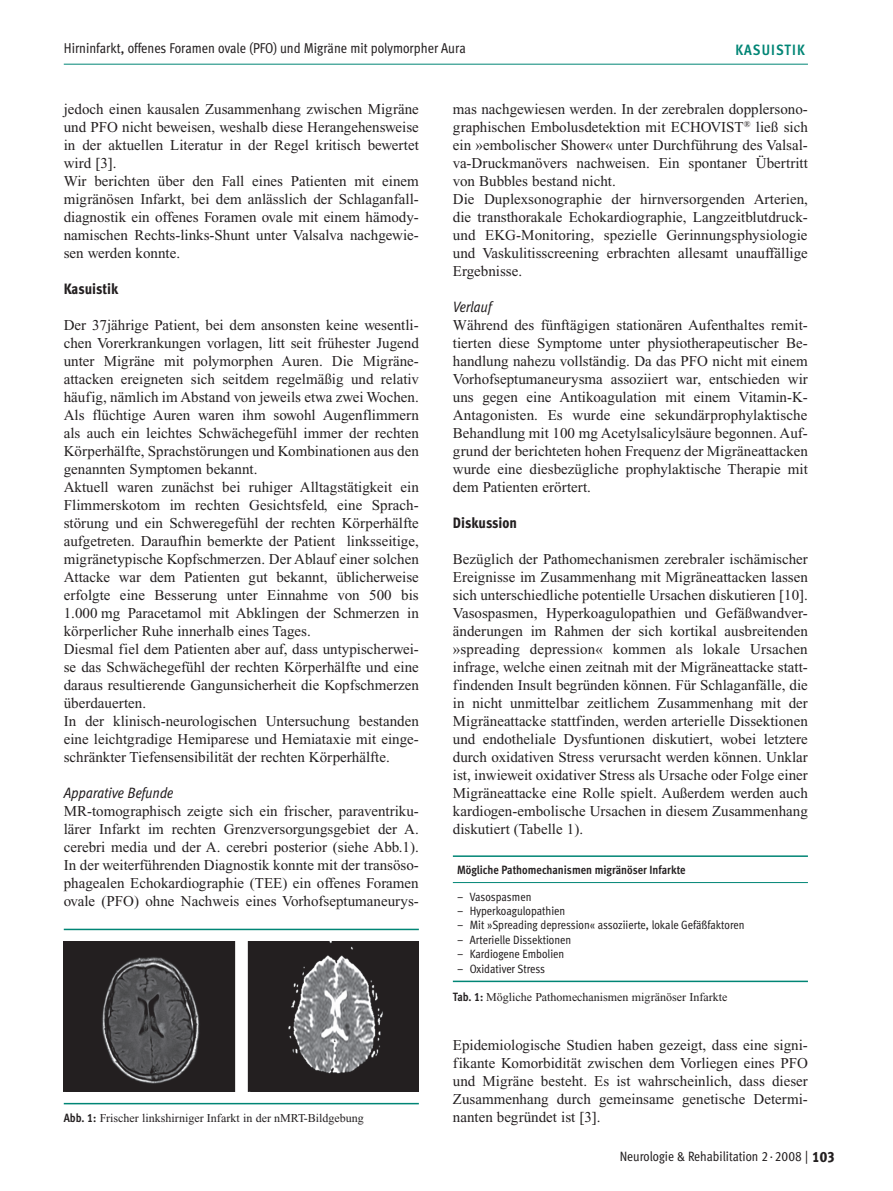
<style>
.page{position:relative;width:893px;height:1191px;background:#fff}
.page>*{position:absolute;margin:0;border:0;box-sizing:border-box;transform-origin:0 0}
.t1{font:15px/18px "Times New Roman";color:#231f20}
.t2{font:italic 15px "Meta Cond Book Lf";color:#231f20}
.t3{font:15px "Meta Cond Extra Bold LF";color:#231f20}
.t4{font:700 15px "Meta Cond";letter-spacing:.07em;color:#008575}
.t5{font:14.25px "Meta Cond";color:#231f20}
.t6{font:13.5px "Meta Cond Book LF";color:#231f20}
.t7{font:12px "Meta Cond Book LF";color:#231f20}
.t8{font:12px "Times New Roman";color:#231f20}
.t9{font:12px "Meta Cond Bold LF";color:#231f20}
.s1{font-family:"Meta Cond Bold LF"}
.s2{font-family:"Meta Cond Extra Bold LF";font-size:15px}
</style>
<div class="page">
<hr style="left:64px;top:64px;width:744px;height:1px;background:#008575">
<hr style="left:453px;top:882px;width:355px;height:1px;background:#008575">
<hr style="left:453px;top:855px;width:355px;height:2px;background:#008575">
<hr style="left:453px;top:980px;width:355px;height:2px;background:#008575">
<img style="left:64px;top:941px;width:354px;height:150px">
<hr style="left:64px;top:1102px;width:355px;height:2px;background:#008575">
<hr style="left:64px;top:928px;width:355px;height:2px;background:#008575">
<p class="t5" style="left:64px;top:40px;width:403px">Hirninfarkt, offenes Foramen ovale (PFO) und Migräne mit polymorpher Aura</p>
<p class="t4" style="left:735px;top:41px;width:70px">KASUISTIK</p>
<p class="t1" style="left:64px;top:100px;width:357px">jedoch einen kausalen Zusammenhang zwischen Migräne und PFO nicht beweisen, weshalb diese Herangehensweise in der aktuellen Literatur in der Regel kritisch bewertet wird [3].<br>Wir berichten über den Fall eines Patienten mit einem migränösen Infarkt, bei dem anlässlich der Schlaganfall&shy;diagnostik ein offenes Foramen ovale mit einem hämody&shy;namischen Rechts-links-Shunt unter Valsalva nachgewie&shy;sen werden konnte.</p>
<p class="t3" style="left:64px;top:279px;width:56px">Kasuistik</p>
<p class="t1" style="left:64px;top:316px;width:357px">Der 37jährige Patient, bei dem ansonsten keine wesentli&shy;chen Vorerkrankungen vorlagen, litt seit frühester Jugend unter Migräne mit polymorphen Auren. Die Migräne&shy;attacken ereigneten sich seitdem regelmäßig und relativ häufig, nämlich im Abstand von jeweils etwa zwei Wochen.<br>Als flüchtige Auren waren ihm sowohl Augenflimmern als auch ein leichtes Schwächegefühl immer der rechten Körperhälfte, Sprachstörungen und Kombinationen aus den genannten Symptomen bekannt.<br>Aktuell waren zunächst bei ruhiger Alltagstätigkeit ein Flimmerskotom im rechten Gesichtsfeld, eine Sprach&shy;störung und ein Schweregefühl der rechten Körperhälfte aufgetreten. Daraufhin bemerkte der Patient linksseitige, migränetypische Kopfschmerzen. Der Ablauf einer solchen Attacke war dem Patienten gut bekannt, üblicherweise erfolgte eine Besserung unter Einnahme von 500 bis 1.000 mg Paracetamol mit Abklingen der Schmerzen in körperlicher Ruhe innerhalb eines Tages.<br>Diesmal fiel dem Patienten aber auf, dass untypischerwei&shy;se das Schwächegefühl der rechten Körperhälfte und eine daraus resultierende Gangunsicherheit die Kopfschmerzen überdauerten.<br>In der klinisch-neurologischen Untersuchung bestanden eine leichtgradige Hemiparese und Hemiataxie mit einge&shy;schränkter Tiefensensibilität der rechten Körperhälfte.</p>
<p class="t2" style="left:64px;top:784px;width:111px">Apparative Befunde</p>
<p class="t1" style="left:64px;top:802px;width:357px;text-align:justify">MR-tomographisch zeigte sich ein frischer, paraventriku&shy;lärer Infarkt im rechten Grenzversorgungsgebiet der A. cerebri media und der A. cerebri posterior (siehe Abb.1).<br>In der weiterführenden Diagnostik konnte mit der transöso&shy;phagealen Echokardiographie (TEE) ein offenes Foramen ovale (PFO) ohne Nachweis eines Vorhofseptumaneurys-</p>
<p class="t8" style="left:64px;top:1111px;width:302px"><span class="s1">Abb. 1:</span> Frischer linkshirniger Infarkt in der nMRT-Bildgebung</p>
<p class="t1" style="left:453px;top:100px;width:357px">mas nachgewiesen werden. In der zerebralen dopplersono&shy;graphischen Embolusdetektion mit ECHOVIST<sup>®</sup> ließ sich ein »embolischer Shower« unter Durchführung des Valsal&shy;va-Druckmanövers nachweisen. Ein spontaner Übertritt von Bubbles bestand nicht.<br>Die Duplexsonographie der hirnversorgenden Arterien, die transthorakale Echokardiographie, Langzeitblutdruck&shy;und EKG-Monitoring, spezielle Gerinnungsphysiologie und Vaskulitisscreening erbrachten allesamt unauffällige Ergebnisse.</p>
<p class="t2" style="left:453px;top:298px;width:40px">Verlauf</p>
<p class="t1" style="left:453px;top:316px;width:357px">Während des fünftägigen stationären Aufenthaltes remit&shy;tierten diese Symptome unter physiotherapeutischer Be&shy;handlung nahezu vollständig. Da das PFO nicht mit einem Vorhofseptumaneurysma assoziiert war, entschieden wir uns gegen eine Antikoagulation mit einem Vitamin-K-Antagonisten. Es wurde eine sekundärprophylaktische Behandlung mit 100 mg Acetylsalicylsäure begonnen. Auf&shy;grund der berichteten hohen Frequenz der Migräneattacken wurde eine diesbezügliche prophylaktische Therapie mit dem Patienten erörtert.</p>
<p class="t3" style="left:453px;top:513px;width:66px">Diskussion</p>
<p class="t1" style="left:453px;top:550px;width:357px;text-align:justify">Bezüglich der Pathomechanismen zerebraler ischämischer Ereignisse im Zusammenhang mit Migräneattacken lassen sich unterschiedliche potentielle Ursachen diskutieren [10].<br>Vasospasmen, Hyperkoagulopathien und Gefäßwandver&shy;änderungen im Rahmen der sich kortikal ausbreitenden »spreading depression« kommen als lokale Ursachen infrage, welche einen zeitnah mit der Migräneattacke statt&shy;findenden Insult begründen können. Für Schlaganfälle, die in nicht unmittelbar zeitlichem Zusammenhang mit der Migräneattacke stattfinden, werden arterielle Dissektionen und endotheliale Dysfuntionen diskutiert, wobei letztere durch oxidativen Stress verursacht werden können. Unklar ist, inwieweit oxidativer Stress als Ursache oder Folge einer Migräneattacke eine Rolle spielt. Außerdem werden auch kardiogen-embolische Ursachen in diesem Zusammenhang diskutiert (Tabelle 1).</p>
<p class="t9" style="left:457px;top:863px;width:230px">Mögliche Pathomechanismen migränöser Infarkte</p>
<p class="t7" style="left:457px;top:889px;width:76px">– Vasospasmen</p>
<p class="t7" style="left:457px;top:904px;width:110px">– Hyperkoagulopathien</p>
<p class="t7" style="left:457px;top:918px;width:289px">– Mit »Spreading depression« assoziierte, lokale Gefäßfaktoren</p>
<p class="t7" style="left:457px;top:933px;width:116px">– Arterielle Dissektionen</p>
<p class="t7" style="left:457px;top:947px;width:109px">– Kardiogene Embolien</p>
<p class="t7" style="left:457px;top:962px;width:90px">– Oxidativer Stress</p>
<p class="t8" style="left:453px;top:990px;width:276px"><span class="s1">Tab. 1:</span> Mögliche Pathomechanismen migränöser Infarkte</p>
<p class="t1" style="left:453px;top:1036px;width:357px;text-align:justify">Epidemiologische Studien haben gezeigt, dass eine signi&shy;fikante Komorbidität zwischen dem Vorliegen eines PFO und Migräne besteht. Es ist wahrscheinlich, dass dieser Zusammenhang durch gemeinsame genetische Determi&shy;nanten begründet ist [3].</p>
<p class="t6" style="left:620px;top:1148px;width:217px">Neurologie &amp; Rehabilitation 2·2008 | <span class="s2">103</span></p>
</div>
